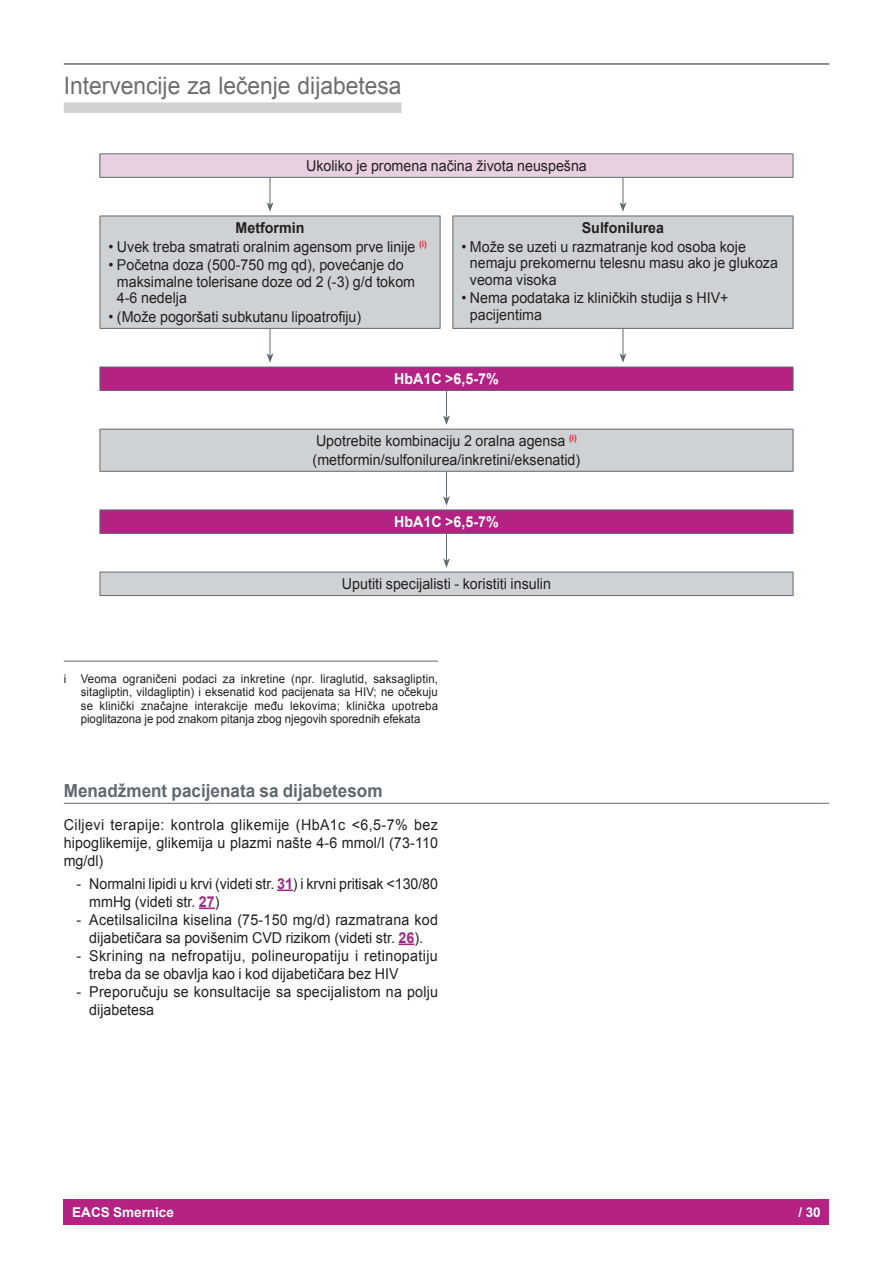
<style>
.page{position:relative;width:893px;height:1263px;background:#fff}
.page>*{position:absolute;margin:0;border:0;box-sizing:border-box;transform-origin:0 0}
.t1{font:24px "Arial";color:#6c6d70;scale:.95 1}
.t2{font:700 18px "Arial";color:#60696f;scale:.95 1}
.t3{font:15px/16.5px "Arial";color:#231f20;scale:.95 1}
.t4{font:15px/18px "Arial";letter-spacing:.025em;color:#231f20;scale:.95 1}
.t5{font:700 15px "Arial";color:#fff;scale:.95 1}
.t6{font:700 15px "Arial";color:#231f20;scale:.95 1}
.t7{font:700 13.5px "Arial";color:#fff}
.t8{font:12px/13.5px "Arial";color:#231f20;text-align:justify;scale:.95 1}
.s1{font-weight:700;color:#9e2785}
</style>
<div class="page">
<div style="left:64px;top:1199px;width:765px;height:26px;background:#b42284"></div>
<hr style="left:64px;top:64px;width:765px;height:1px;background:#231f20">
<div style="left:64px;top:102px;width:338px;height:11px;background:#d1d2d4"></div>
<hr style="left:64px;top:661px;width:374px;height:1px;background:#60696f">
<hr style="left:64px;top:803px;width:765px;height:1px;background:#60696f">
<div style="left:100px;top:154px;width:693px;height:23px;background:#e9d0e0"></div>
<svg style="left:100px;top:217px;width:693px;height:378px;fill:#cfd2d5"></svg>
<svg style="left:100px;top:368px;width:693px;height:165px"></svg>
<hr style="left:100px;top:153px;width:340px;height:1px;background:#60696f">
<svg style="left:100px;top:154px;width:1px;height:23px"></svg>
<svg style="left:440px;top:153px;width:13px;height:1px"></svg>
<hr style="left:453px;top:153px;width:340px;height:1px;background:#60696f">
<svg style="left:793px;top:154px;width:1px;height:23px"></svg>
<svg style="left:793px;top:367px;width:1px;height:23px"></svg>
<hr style="left:100px;top:429px;width:340px;height:1px;background:#60696f">
<hr style="left:100px;top:429px;width:1px;height:42px;background:#60696f">
<hr style="left:453px;top:429px;width:340px;height:1px;background:#60696f">
<hr style="left:793px;top:429px;width:1px;height:42px;background:#60696f">
<hr style="left:100px;top:471px;width:340px;height:1px;background:#60696f">
<hr style="left:453px;top:471px;width:340px;height:1px;background:#60696f">
<svg style="left:793px;top:510px;width:1px;height:23px"></svg>
<hr style="left:100px;top:216px;width:340px;height:1px;background:#60696f">
<hr style="left:100px;top:216px;width:1px;height:112px;background:#60696f">
<hr style="left:100px;top:328px;width:340px;height:1px;background:#60696f">
<hr style="left:440px;top:216px;width:1px;height:112px;background:#60696f">
<hr style="left:452px;top:216px;width:341px;height:1px;background:#60696f">
<hr style="left:452px;top:216px;width:1px;height:112px;background:#60696f">
<hr style="left:793px;top:216px;width:1px;height:112px;background:#60696f">
<hr style="left:452px;top:328px;width:341px;height:1px;background:#60696f">
<hr style="left:100px;top:177px;width:340px;height:1px;background:#60696f">
<svg style="left:440px;top:177px;width:13px;height:1px"></svg>
<hr style="left:453px;top:177px;width:340px;height:1px;background:#60696f">
<svg style="left:100px;top:368px;width:1px;height:22px"></svg>
<svg style="left:100px;top:510px;width:1px;height:23px"></svg>
<hr style="left:100px;top:367px;width:340px;height:1px;background:#60696f">
<svg style="left:440px;top:367px;width:13px;height:1px"></svg>
<hr style="left:453px;top:367px;width:340px;height:1px;background:#60696f">
<svg style="left:100px;top:573px;width:1px;height:22px"></svg>
<svg style="left:793px;top:572px;width:1px;height:23px"></svg>
<hr style="left:100px;top:595px;width:340px;height:1px;background:#60696f">
<svg style="left:440px;top:595px;width:13px;height:1px"></svg>
<hr style="left:453px;top:595px;width:340px;height:1px;background:#60696f">
<hr style="left:100px;top:390px;width:340px;height:1px;background:#60696f">
<hr style="left:453px;top:390px;width:340px;height:1px;background:#60696f">
<hr style="left:100px;top:509px;width:340px;height:1px;background:#60696f">
<hr style="left:453px;top:509px;width:340px;height:1px;background:#60696f">
<hr style="left:100px;top:533px;width:340px;height:1px;background:#60696f">
<hr style="left:453px;top:533px;width:340px;height:1px;background:#60696f">
<hr style="left:100px;top:572px;width:340px;height:1px;background:#60696f">
<hr style="left:453px;top:572px;width:340px;height:1px;background:#60696f">
<svg style="left:267px;top:178px;width:6px;height:34px"></svg>
<svg style="left:619px;top:178px;width:7px;height:34px"></svg>
<svg style="left:267px;top:329px;width:6px;height:34px"></svg>
<svg style="left:619px;top:329px;width:7px;height:34px"></svg>
<svg style="left:440px;top:390px;width:13px;height:40px"></svg>
<svg style="left:440px;top:471px;width:13px;height:39px"></svg>
<svg style="left:440px;top:533px;width:13px;height:40px"></svg>
<svg style="left:277px;top:889px;width:16px;height:2px"></svg>
<svg style="left:199px;top:907px;width:16px;height:2px"></svg>
<svg style="left:399px;top:943px;width:15px;height:2px"></svg>
<h1 class="t1" style="left:64px;top:70px;width:357px">Intervencije za lečenje dijabetesa</h1>
<p class="t3" style="left:306px;top:158px;width:297px">Ukoliko je promena načina života neuspešna</p>
<p class="t6" style="left:236px;top:218px;width:74px">Metformin</p>
<p class="t3" style="left:108px;top:238px;width:337px">• Uvek treba smatrati oralnim agensom prve linije <sup>(i)</sup></p>
<p class="t3" style="left:117px;top:257px;width:315px;text-indent:-9px">• Početna doza (500-750 mg qd), povećanje do maksimalne tolerisane doze od 2 (-3) g/d tokom<br>4-6 nedelja</p>
<p class="t3" style="left:108px;top:309px;width:268px">• (Može pogoršati subkutanu lipoatrofiju)</p>
<p class="t6" style="left:582px;top:218px;width:88px">Sulfonilurea</p>
<p class="t3" style="left:470px;top:238px;width:326px;text-indent:-9px">• Može se uzeti u razmatranje kod osoba koje nemaju prekomernu telesnu masu ako je glukoza veoma visoka</p>
<p class="t3" style="left:470px;top:290px;width:274px;text-indent:-9px">• Nema podataka iz kliničkih studija s HIV+ pacijentima</p>
<p class="t5" style="left:394px;top:369px;width:112px">HbA1C &gt;6,5-7%</p>
<p class="t3" style="left:313px;top:432px;width:283px;line-height:18.6px">Upotrebite kombinaciju 2 oralna agensa <sup>(i) </sup>(metformin/sulfonilurea/inkretini/eksenatid)</p>
<p class="t5" style="left:394px;top:512px;width:112px">HbA1C &gt;6,5-7%</p>
<p class="t3" style="left:342px;top:576px;width:222px">Uputiti specijalisti - koristiti insulin</p>
<p class="t8" style="left:81px;top:672px;width:378px;text-indent:-17px">i Veoma ograničeni podaci za inkretine (npr. liraglutid, saksagliptin, sitagliptin, vildagliptin) i eksenatid kod pacijenata sa HIV; ne očekuju se klinički značajne interakcije među lekovima; klinička upotreba pioglitazona je pod znakom pitanja zbog njegovih sporednih efekata</p>
<p class="t2" style="left:64px;top:778px;width:337px">Menadžment pacijenata sa dijabetesom</p>
<p class="t3" style="left:64px;top:816px;width:395px;line-height:18px;text-align:justify">Ciljevi terapije: kontrola glikemije (HbA1c &lt;6,5-7% bez hipoglikemije, glikemija u plazmi našte 4-6 mmol/l (73-110 mg/dl)</p>
<p class="t3" style="left:89px;top:875px;width:369px;line-height:18px;text-indent:-13px">- Normalni lipidi u krvi (videti str. <span class="s1">31</span>) i krvni pritisak &lt;130/80 mmHg (videti str. <span class="s1">27</span>)</p>
<p class="t3" style="left:77px;top:911px;width:382px;line-height:18px;text-align:center">- Acetilsalicilna kiselina (75-150 mg/d) razmatrana kod dijabetičara sa povišenim CVD rizikom (videti str. <span class="s1">26</span>).</p>
<p class="t4" style="left:89px;top:947px;width:368px;text-indent:-13px">- Skrining na nefropatiju, polineuropatiju i retinopatiju treba da se obavlja kao i kod dijabetičara bez HIV</p>
<p class="t3" style="left:89px;top:983px;width:369px;line-height:18px;text-indent:-13px">- Preporučuju se konsultacije sa specijalistom na polju dijabetesa</p>
<p class="t7" style="left:72px;top:1203px;width:103px">EACS Smernice</p>
<p class="t7" style="left:798px;top:1203px;width:24px">/ 30</p>
</div>
